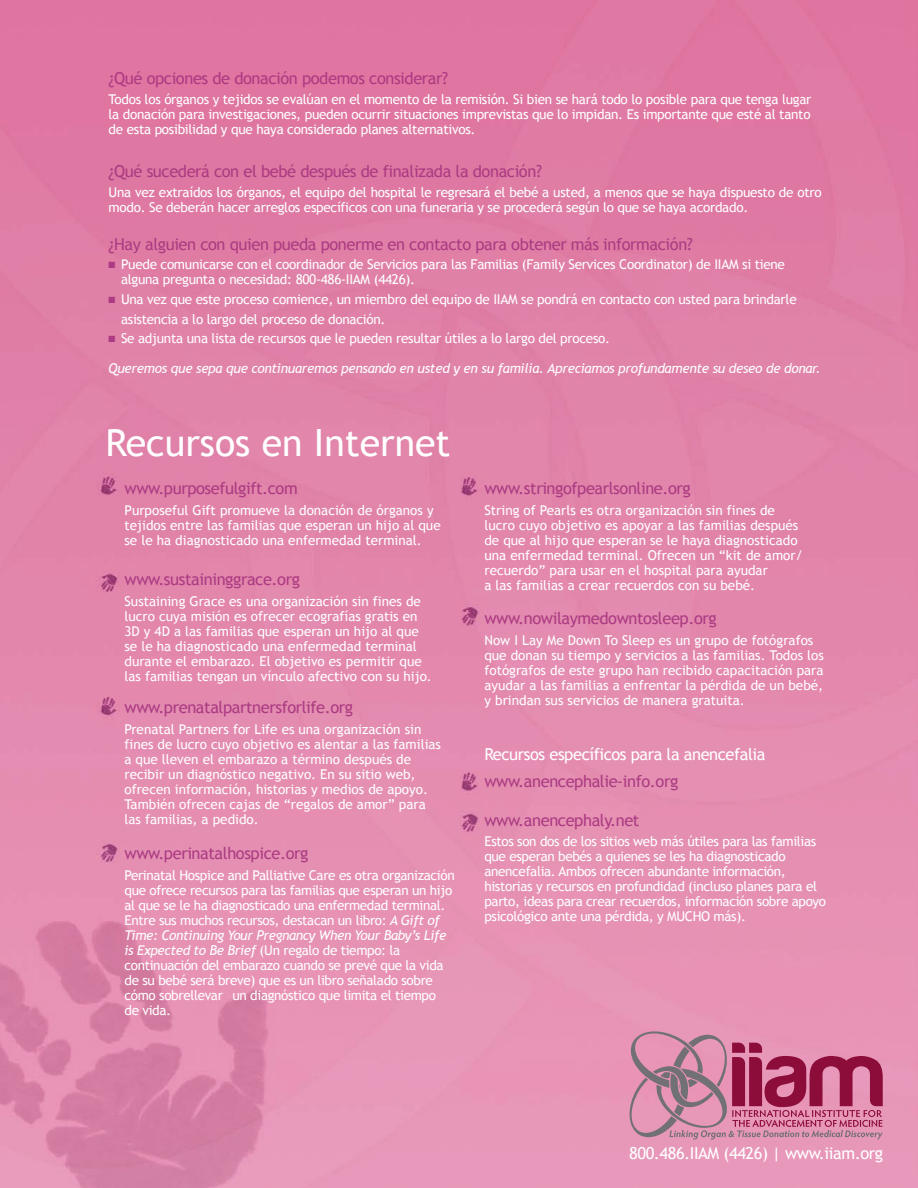
<style>
.page{position:relative;width:918px;height:1188px;background:#fff}
.page>*{position:absolute;margin:0;border:0;box-sizing:border-box;transform-origin:0 0}
.t1{font:37.5px "Trebuchet MS";color:#fff}
.t2{font:16.5px "Trebuchet MS";letter-spacing:-.025em;color:#ac3b83}
.t3{font:16.5px "Trebuchet MS";letter-spacing:-.025em;color:#fff}
.t4{font:13.5px/15px "Trebuchet MS";letter-spacing:-.02em;color:#fff}
.t5{font:13.5px/15px "Trebuchet MS";color:#fff}
.t6{font:italic 13.5px "Trebuchet MS";letter-spacing:-.02em;color:#fff}
.s1{color:#ac3b83}
.s2{font-style:italic}
</style>
<div class="page">
<img style="left:0;top:0;width:918px;height:1188px">
<svg style="left:630px;top:1031px;width:253px;height:109px;background:#c57494"></svg>
<p class="t2" style="left:109px;top:69px;width:341px">¿Qué opciones de donación podemos considerar?</p>
<p class="t4" style="left:109px;top:91px;width:704px;text-align:justify">Todos los órganos y tejidos se evalúan en el momento de la remisión. Si bien se hará todo lo posible para que tenga lugar la donación para investigaciones, pueden ocurrir situaciones imprevistas que lo impidan. Es importante que esté al tanto de esta posibilidad y que haya considerado planes alternativos.</p>
<p class="t2" style="left:109px;top:162px;width:435px">¿Qué sucederá con el bebé después de finalizada la donación?</p>
<p class="t4" style="left:109px;top:185px;width:715px">Una vez extraídos los órganos, el equipo del hospital le regresará el bebé a usted, a menos que se haya dispuesto de otro modo. Se deberán hacer arreglos específicos con una funeraria y se procederá según lo que se haya acordado.</p>
<p class="t2" style="left:109px;top:234px;width:586px">¿Hay alguien con quien pueda ponerme en contacto para obtener más información?</p>
<p class="t4" style="left:121px;top:257px;width:665px;text-indent:-12px"><span class="s1">■</span> Puede comunicarse con el coordinador de Servicios para las Familias (Family Services Coordinator) de IIAM si tiene alguna pregunta o necesidad: 800-486-IIAM (4426).</p>
<p class="t4" style="left:121px;top:289px;width:677px;line-height:19.5px;text-indent:-12px"><span class="s1">■</span> Una vez que este proceso comience, un miembro del equipo de IIAM se pondrá en contacto con usted para brindarle asistencia a lo largo del proceso de donación.</p>
<p class="t4" style="left:109px;top:331px;width:503px"><span class="s1">■</span> Se adjunta una lista de recursos que le pueden resultar útiles a lo largo del proceso.</p>
<p class="t6" style="left:109px;top:360px;width:714px">Queremos que sepa que continuaremos pensando en usted y en su familia. Apreciamos profundamente su deseo de donar.</p>
<h1 class="t1" style="left:106px;top:421px;width:346px">Recursos en Internet</h1>
<p class="t2" style="left:124px;top:479px;width:175px">www.purposefulgift.com</p>
<p class="t5" style="left:124px;top:503px;width:318px">Purposeful Gift promueve la donación de órganos y tejidos entre las familias que esperan un hijo al que se le ha diagnosticado una enfermedad terminal.</p>
<p class="t2" style="left:124px;top:569px;width:177px">www.sustaininggrace.org</p>
<p class="t5" style="left:124px;top:594px;width:309px">Sustaining Grace es una organización sin fines de lucro cuya misión es ofrecer ecografías gratis en 3D y 4D a las familias que esperan un hijo al que se le ha diagnosticado una enfermedad terminal durante el embarazo. El objetivo es permitir que las familias tengan un vínculo afectivo con su hijo.</p>
<p class="t2" style="left:124px;top:698px;width:230px">www.prenatalpartnersforlife.org</p>
<p class="t5" style="left:124px;top:722px;width:318px">Prenatal Partners for Life es una organización sin fines de lucro cuyo objetivo es alentar a las familias a que lleven el embarazo a término después de recibir un diagnóstico negativo. En su sitio web, ofrecen información, historias y medios de apoyo.<br>También ofrecen cajas de “regalos de amor” para las familias, a pedido.</p>
<p class="t2" style="left:124px;top:844px;width:185px">www.perinatalhospice.org</p>
<p class="t4" style="left:124px;top:868px;width:332px">Perinatal Hospice and Palliative Care es otra organización que ofrece recursos para las familias que esperan un hijo al que se le ha diagnosticado una enfermedad terminal.<br>Entre sus muchos recursos, destacan un libro: <span class="s2">A Gift of Time: Continuing Your Pregnancy When Your Baby’s Life is Expected to Be Brief</span> (Un regalo de tiempo: la continuación del embarazo cuando se prevé que la vida de su bebé será breve) que es un libro señalado sobre cómo sobrellevar un diagnóstico que limita el tiempo<br>de vida.</p>
<p class="t2" style="left:484px;top:479px;width:208px">www.stringofpearlsonline.org</p>
<p class="t5" style="left:484px;top:503px;width:320px">String of Pearls es otra organización sin fines de lucro cuyo objetivo es apoyar a las familias después de que al hijo que esperan se le haya diagnosticado una enfermedad terminal. Ofrecen un “kit de amor/ recuerdo” para usar en el hospital para ayudar<br>a las familias a crear recuerdos con su bebé.</p>
<p class="t2" style="left:484px;top:608px;width:234px">www.nowilaymedowntosleep.org</p>
<p class="t5" style="left:484px;top:633px;width:341px">Now I Lay Me Down To Sleep es un grupo de fotógrafos que donan su tiempo y servicios a las familias. Todos los fotógrafos de este grupo han recibido capacitación para ayudar a las familias a enfrentar la pérdida de un bebé, y brindan sus servicios de manera gratuita.</p>
<p class="t3" style="left:484px;top:744px;width:283px">Recursos específicos para la anencefalia</p>
<p class="t2" style="left:484px;top:771px;width:195px">www.anencephalie-info.org</p>
<p class="t2" style="left:484px;top:811px;width:157px">www.anencephaly.net</p>
<p class="t4" style="left:484px;top:833px;width:343px">Estos son dos de los sitios web más útiles para las familias que esperan bebés a quienes se les ha diagnosticado anencefalia. Ambos ofrecen abundante información, historias y recursos en profundidad (incluso planes para el parto, ideas para crear recuerdos, información sobre apoyo psicológico ante una pérdida, y MUCHO más).</p>
<p class="t3" style="left:629px;top:1144px;width:255px">800.486.IIAM (4426) | www.iiam.org</p>
</div>
